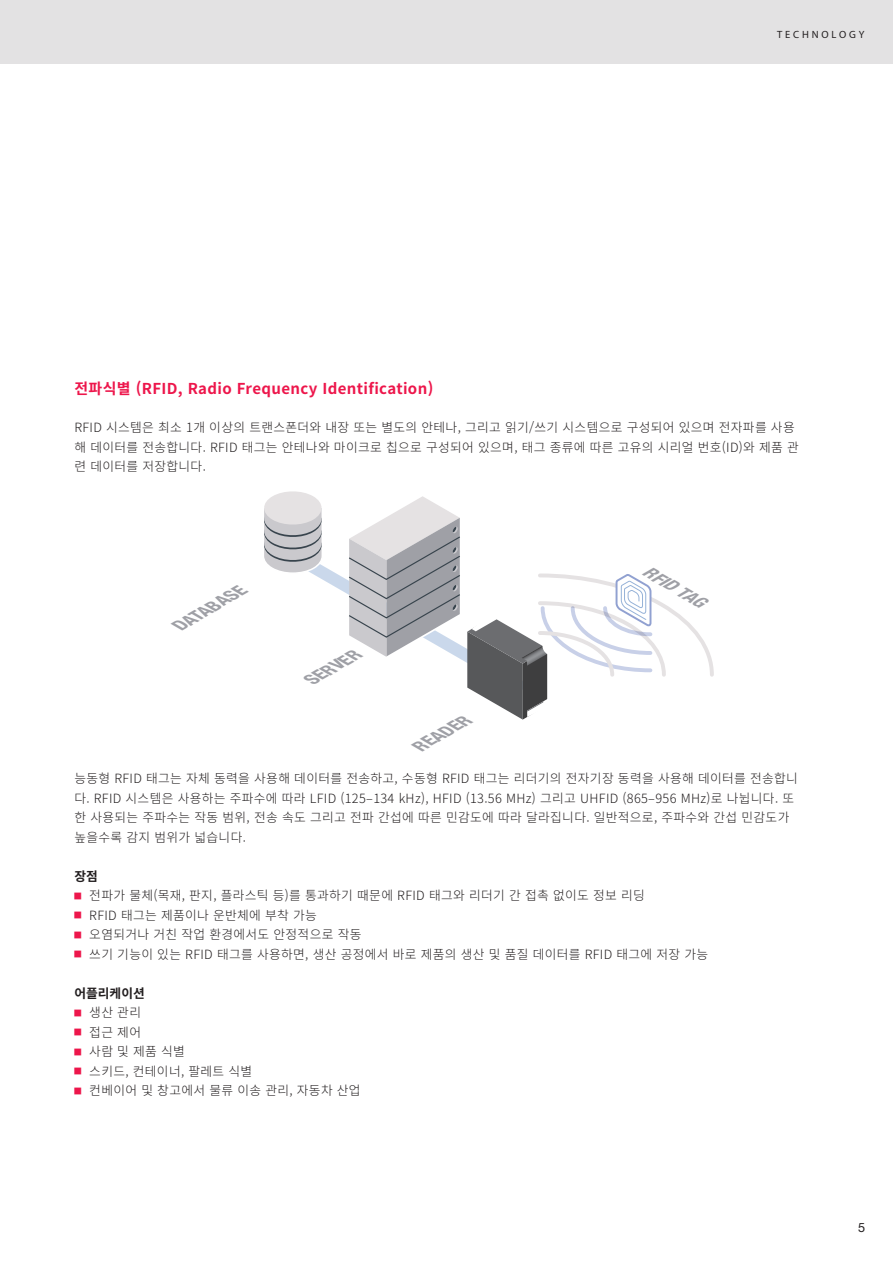
<style>
.page{position:relative;width:893px;height:1263px;background:#fff}
.page>*{position:absolute;margin:0;border:0;box-sizing:border-box;transform-origin:0 0}
.t1{font:italic 700 condensed 16.35px "Helvetica Neue";color:#9fa0a6;scale:1.15 1}
.t2{font:700 15px "Noto Sans KR";letter-spacing:.025em;color:#ed164b}
.t3{font:300 12.75px/19.5px "Noto Sans KR";letter-spacing:.025em;color:#231f20}
.t4{font:700 12.75px "Noto Sans KR";color:#231f20}
.t5{font:12.75px "Helvetica Neue LT Pro";color:#231f20}
.t6{font:10.5px "Myriad Pro";letter-spacing:.27em;color:#231f20}
</style>
<div class="page">
<div style="left:0;top:0;width:893px;height:64px;background:#e3e2e3"></div>
<svg style="left:264px;top:491px;width:450px;height:228px"></svg>
<p class="t6" style="left:777px;top:28px;width:89px">TECHNOLOGY</p>
<p class="t2" style="left:74px;top:380px;width:360px">전파식별 (RFID, Radio Frequency Identification)</p>
<p class="t3" style="left:74px;top:418px;width:726px">RFID 시스템은 최소 1개 이상의 트랜스폰더와 내장 또는 별도의 안테나, 그리고 읽기/쓰기 시스템으로 구성되어 있으며 전자파를 사용 해 데이터를 전송합니다. RFID 태그는 안테나와 마이크로 칩으로 구성되어 있으며, 태그 종류에 따른 고유의 시리얼 번호(ID)와 제품 관 련 데이터를 저장합니다.</p>
<p class="t1" style="left:172px;top:614px;width:70px;rotate:-30deg">DATABASE</p>
<p class="t1" style="left:304px;top:668px;width:52px;rotate:-30deg">SERVER</p>
<p class="t1" style="left:412px;top:735px;width:54px;rotate:-30deg">READER</p>
<p class="t1" style="left:651px;top:558px;width:60px;rotate:30deg">RFID TAG</p>
<p class="t3" style="left:74px;top:769px;width:725px">능동형 RFID 태그는 자체 동력을 사용해 데이터를 전송하고, 수동형 RFID 태그는 리더기의 전자기장 동력을 사용해 데이터를 전송합니 다. RFID 시스템은 사용하는 주파수에 따라 LFID (125–134 kHz), HFID (13.56 MHz) 그리고 UHFID (865–956 MHz)로 나뉩니다. 또 한 사용되는 주파수는 작동 범위, 전송 속도 그리고 전파 간섭에 따른 민감도에 따라 달라집니다. 일반적으로, 주파수와 간섭 민감도가 높을수록 감지 범위가 넓습니다.</p>
<p class="t4" style="left:74px;top:869px;width:25px">장점</p>
<p class="t3" style="left:89px;top:886px;width:620px">전파가 물체(목재, 판지, 플라스틱 등)를 통과하기 때문에 RFID 태그와 리더기 간 접촉 없이도 정보 리딩<br>RFID 태그는 제품이나 운반체에 부착 가능<br>오염되거나 거친 작업 환경에서도 안정적으로 작동<br>쓰기 기능이 있는 RFID 태그를 사용하면, 생산 공정에서 바로 제품의 생산 및 품질 데이터를 RFID 태그에 저장 가능</p>
<p class="t4" style="left:74px;top:986px;width:72px">어플리케이션</p>
<p class="t3" style="left:89px;top:1003px;width:273px">생산 관리<br>접근 제어<br>사람 및 제품 식별<br>스키드, 컨테이너, 팔레트 식별<br>컨베이어 및 창고에서 물류 이송 관리, 자동차 산업</p>
<p class="t5" style="left:858px;top:1219px;width:9px">5</p>
</div>
